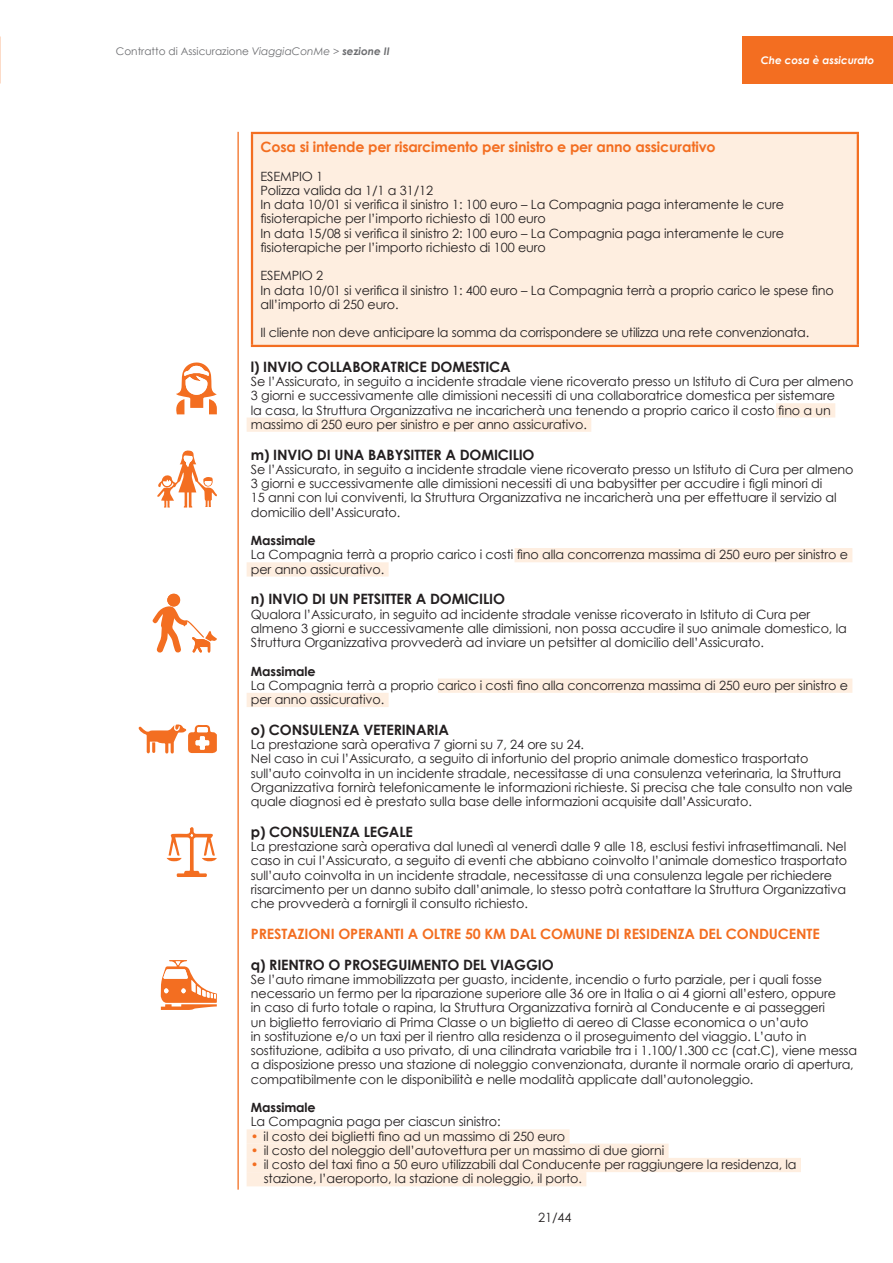
<style>
.page{position:relative;width:893px;height:1263px;background:#fff}
.page>*{position:absolute;margin:0;border:0;box-sizing:border-box;transform-origin:0 0}
.t1{font:700 14.25px "Century Gothic";letter-spacing:-.01em;color:#231f20}
.t2{font:700 14.25px "Century Gothic";letter-spacing:-.01em;color:#f36e21}
.t3{font:12.75px/14.2px "Century Gothic";letter-spacing:-.01em;color:#231f20}
.t4{font:700 12.75px "Century Gothic";letter-spacing:-.01em;color:#231f20}
.t5{font:10.5px "Century Gothic";color:#6c6d70}
.t6{font:italic 700 10.5px "Century Gothic";color:#fff}
.s1{font-style:italic}
.s2{font-weight:700;font-style:italic}
.s3{color:#f36e21}
</style>
<div class="page">
<hr style="left:237px;top:132px;width:2px;height:1057px;background:#f36e21">
<svg style="left:176px;top:362px;width:41px;height:52px"></svg>
<svg style="left:157px;top:450px;width:60px;height:57px"></svg>
<svg style="left:153px;top:594px;width:64px;height:59px"></svg>
<div style="left:167px;top:594px;width:13px;height:12px;background:#f36e21;border-radius:50%"></div>
<div style="left:742px;top:36px;width:151px;height:48px;background:#f36e21"></div>
<div style="left:776px;top:403px;width:59px;height:14px;background:#feeee0"></div>
<div style="left:247px;top:417px;width:344px;height:15px;background:#feeee0"></div>
<div style="left:514px;top:548px;width:338px;height:14px;background:#feeee0"></div>
<div style="left:247px;top:562px;width:142px;height:14px;background:#feeee0"></div>
<div style="left:438px;top:678px;width:414px;height:15px;background:#feeee0"></div>
<div style="left:247px;top:693px;width:142px;height:14px;background:#feeee0"></div>
<div style="left:247px;top:1129px;width:322px;height:14px;background:#feeee0"></div>
<div style="left:247px;top:1143px;width:422px;height:15px;background:#feeee0"></div>
<div style="left:247px;top:1158px;width:554px;height:14px;background:#feeee0"></div>
<div style="left:247px;top:1172px;width:339px;height:14px;background:#feeee0"></div>
<div style="left:252px;top:133px;width:606px;height:213px;background:#feeee0"></div>
<hr style="left:251px;top:132px;width:608px;height:2px;background:#f36e21">
<hr style="left:251px;top:134px;width:2px;height:211px;background:#f36e21">
<hr style="left:857px;top:134px;width:2px;height:211px;background:#f36e21">
<hr style="left:251px;top:345px;width:608px;height:2px;background:#f36e21">
<svg style="left:167px;top:827px;width:50px;height:50px"></svg>
<svg style="left:138px;top:724px;width:79px;height:29px"></svg>
<svg style="left:161px;top:960px;width:56px;height:50px"></svg>
<p class="t5" style="left:116px;top:44px;width:275px">Contratto di Assicurazione <span class="s1">ViaggiaConMe &gt;</span> <span class="s2">sezione II</span></p>
<p class="t6" style="left:761px;top:53px;width:115px">Che cosa è assicurato</p>
<p class="t2" style="left:260px;top:138px;width:457px">COSA SI INTENDE PER RISARCIMENTO PER SINISTRO E PER ANNO ASSICURATIVO</p>
<p class="t3" style="left:260px;top:169px;width:525px">ESEMPIO 1<br>Polizza valida da 1/1 a 31/12<br>In data 10/01 si verifica il sinistro 1: 100 euro – La Compagnia paga interamente le cure fisioterapiche per l’importo richiesto di 100 euro<br>In data 15/08 si verifica il sinistro 2: 100 euro – La Compagnia paga interamente le cure fisioterapiche per l’importo richiesto di 100 euro</p>
<p class="t3" style="left:260px;top:268px;width:575px">ESEMPIO 2<br>In data 10/01 si verifica il sinistro 1: 400 euro – La Compagnia terrà a proprio carico le spese fino all’importo di 250 euro.</p>
<p class="t3" style="left:260px;top:325px;width:550px">Il cliente non deve anticipare la somma da corrispondere se utilizza una rete convenzionata.</p>
<p class="t1" style="left:251px;top:358px;width:260px">L) INVIO COLLABO RATRICE DOMESTICA</p>
<p class="t3" style="left:251px;top:374px;width:604px">Se l’Assicurato, in seguito a incidente stradale viene ricoverato presso un Istituto di Cura per almeno 3 giorni e successivamente alle dimissioni necessiti di una collaboratrice domestica per sistemare<br>la casa, la Struttura Organizzativa ne incaricherà una tenendo a proprio carico il costo fino a un massimo di 250 euro per sinistro e per anno assicurativo.</p>
<p class="t1" style="left:251px;top:445px;width:101px">M) INVIO DI UNA</p>
<p class="t1" style="left:368px;top:445px;width:165px">BABYSITTER A DOMICILIO</p>
<p class="t3" style="left:251px;top:462px;width:604px">Se l’Assicurato, in seguito a incidente stradale viene ricoverato presso un Istituto di Cura per almeno 3 giorni e successivamente alle dimissioni necessiti di una babysitter per accudire i figli minori di<br>15 anni con lui conviventi, la Struttura Organizzativa ne incaricherà una per effettuare il servizio al domicilio dell’Assicurato.</p>
<p class="t4" style="left:251px;top:532px;width:66px">MASSIMALE</p>
<p class="t3" style="left:251px;top:547px;width:599px">La Compagnia terrà a proprio carico i costi fino alla concorrenza massima di 250 euro per sinistro e per anno assicurativo.</p>
<p class="t1" style="left:251px;top:590px;width:96px">N) INVIO DI UNPE</p>
<p class="t1" style="left:368px;top:590px;width:136px">TSITTER A DOMICILIO</p>
<p class="t3" style="left:251px;top:607px;width:597px">Qualora l’Assicurato, in seguito ad incidente stradale venisse ricoverato in Istituto di Cura per almeno 3 giorni e successivamente alle dimissioni, non possa accudire il suo animale domestico, la<br>Struttura Organizzativa provvederà ad inviare un petsitter al domicilio dell’Assicurato.</p>
<p class="t4" style="left:251px;top:663px;width:66px">MASSIMALE</p>
<p class="t3" style="left:251px;top:678px;width:599px">La Compagnia terrà a proprio carico i costi fino alla concorrenza massima di 250 euro per sinistro e per anno assicurativo.</p>
<p class="t1" style="left:251px;top:721px;width:40px">O) CONS</p>
<p class="t1" style="left:309px;top:721px;width:140px">ULENZA VETERINARIA</p>
<p class="t3" style="left:251px;top:737px;width:603px">La prestazione sarà operativa 7 giorni su 7, 24 ore su 24.<br>Nel caso in cui l’Assicurato, a seguito di infortunio del proprio animale domestico trasportato sull’auto coinvolta in un incidente stradale, necessitasse di una consulenza veterinaria, la Struttura Organizzativa fornirà telefonicamente le informazioni richieste. Si precisa che tale consulto non vale quale diagnosi ed è prestato sulla base delle informazioni acquisite dall’Assicurato.</p>
<p class="t1" style="left:251px;top:823px;width:40px">P) CONS</p>
<p class="t1" style="left:310px;top:823px;width:103px">ULENZA LEGALE</p>
<p class="t3" style="left:251px;top:839px;width:598px">La prestazione sarà operativa dal lunedì al venerdì dalle 9 alle 18, esclusi festivi infrasettimanali. Nel caso in cui l’Assicurato, a seguito di eventi che abbiano coinvolto l’animale domestico trasportato sull’auto coinvolta in un incidente stradale, necessitasse di una consulenza legale per richiedere risarcimento per un danno subito dall’animale, lo stesso potrà contattare la Struttura Organizzativa che provvederà a fornirgli il consulto richiesto.</p>
<p class="t2" style="left:251px;top:925px;width:93px">PRESTAZION I OPE</p>
<p class="t2" style="left:365px;top:925px;width:47px">RANTI AO</p>
<p class="t2" style="left:434px;top:925px;width:386px">LTRE 50 KM DAL COMUNE DI RESIDENZA DEL CON DUCENTE</p>
<p class="t1" style="left:251px;top:955px;width:71px">Q) RIENTROOP</p>
<p class="t1" style="left:352px;top:955px;width:18px">ROSE</p>
<p class="t1" style="left:387px;top:955px;width:166px">GUIMENTO DEL VIAGGIO</p>
<p class="t3" style="left:251px;top:972px;width:608px">Se l’auto rimane immobilizzata per guasto, incidente, incendio o furto parziale, per i quali fosse necessario un fermo per la riparazione superiore alle 36 ore in Italia o ai 4 giorni all’estero, oppure<br>in caso di furto totale o rapina, la Struttura Organizzativa fornirà al Conducente e ai passeggeri<br>un biglietto ferroviario di Prima Classe o un biglietto di aereo di Classe economica o un’auto<br>in sostituzione e/o un taxi per il rientro alla residenza o il proseguimento del viaggio. L’auto in sostituzione, adibita a uso privato, di una cilindrata variabile tra i 1.100/1.300 cc (cat.C), viene messa a disposizione presso una stazione di noleggio convenzionata, durante il normale orario di apertura, compatibilmente con le disponibilità e nelle modalità applicate dall’autonoleggio.</p>
<p class="t4" style="left:251px;top:1099px;width:66px">MASSIMALE</p>
<p class="t3" style="left:251px;top:1114px;width:251px">La Compagnia paga per ciascun sinistro:</p>
<p class="t3" style="left:251px;top:1129px;width:316px"><span class="s3">•</span> il costo dei biglietti fino ad un massimo di 250 euro</p>
<p class="t3" style="left:251px;top:1143px;width:415px"><span class="s3">•</span> il costo del noleggio dell’autovettura per un massimo di due giorni</p>
<p class="t3" style="left:264px;top:1157px;width:534px;text-indent:-13px"><span class="s3">•</span> il costo del taxi fino a 50 euro utilizzabili dal Conducente per raggiungere la residenza, la stazione, l’aeroporto, la stazione di noleggio, il porto.</p>
<p class="t3" style="left:538px;top:1209px;width:35px">21/44</p>
</div>
